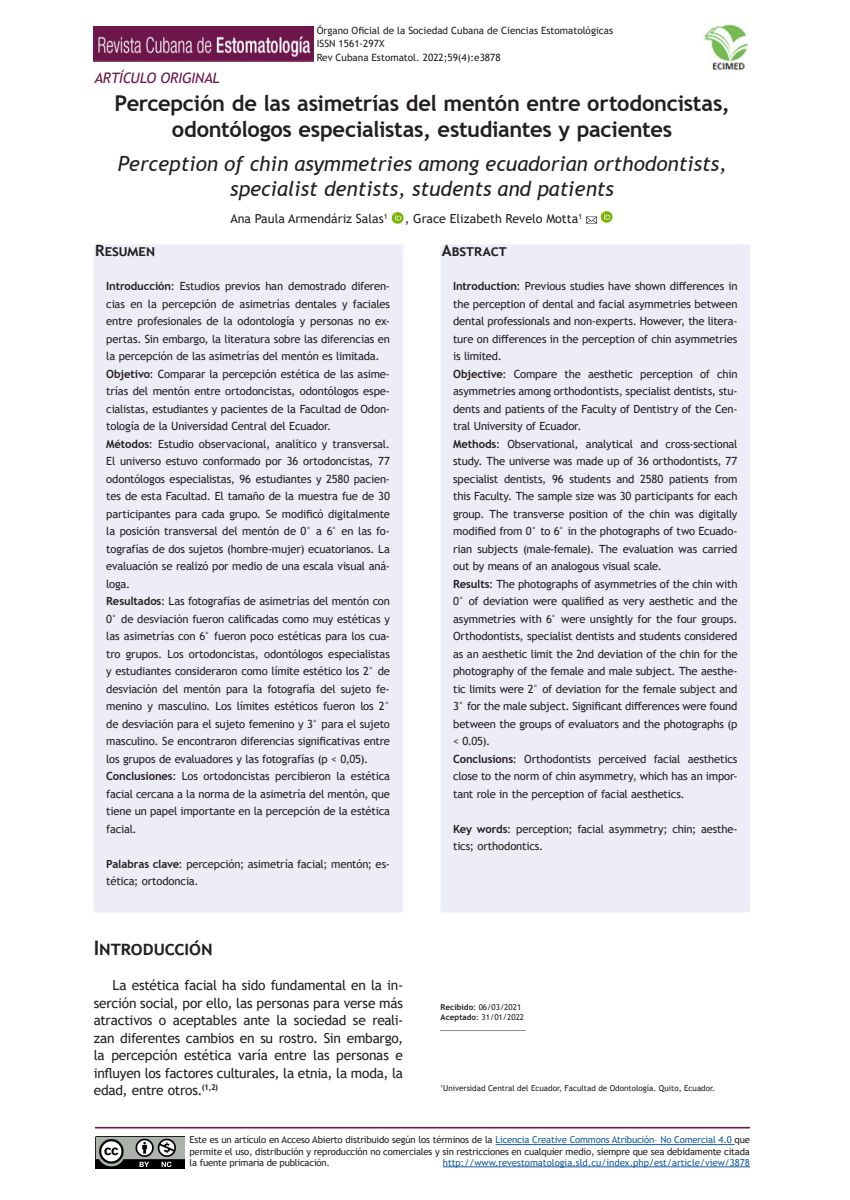
<style>
.page{position:relative;width:850px;height:1200px;background:#fff}
.page>*{position:absolute;margin:0;border:0;box-sizing:border-box;transform-origin:0 0}
._01_Título{font:700 21.88px/26.2px "Trebuchet MS";letter-spacing:-.015em;color:#231f20;text-align:center}
._02_Titulo_Lang{font:italic 20.62px/24.8px "Trebuchet MS";color:#231f20;text-align:center}
._01_Val{font:700 20px "Trebuchet MS";color:#231f20}
._04_Título_resumen{font:700 15.62px "Trebuchet MS";letter-spacing:.005em;color:#231f20}
.t1{font:italic 14.38px "Trebuchet MS";letter-spacing:-.02em;color:#6d164b}
._00_Cuerpo_de_texto{font:13.75px/17.5px "Trebuchet MS";letter-spacing:-.02em;color:#231f20;text-align:justify}
.t2{font:12.5px "Trebuchet MS";color:#231f20}
._06_Cuerpo_resumen{font:11.25px/17.5px "Trebuchet MS";letter-spacing:-.015em;color:#231f20;text-align:justify}
.t3{font:10px/13.8px "Trebuchet MS";color:#231f20}
.t4{font:9.56px/11.5px "Trebuchet MS";letter-spacing:-.02em;color:#231f20;text-align:justify}
.t5{font:9.56px "Trebuchet MS";color:#175d9e}
._06_Afiliación{font:8.12px "Trebuchet MS";color:#231f20}
.s1{font-weight:700}
.s2{color:#175d9e}
</style>
<div class="page">
<img style="left:703px;top:24px;width:46px;height:46px">
<hr style="left:496px;top:1144px;width:239px;height:1px;background:#175d9e">
<hr style="left:443px;top:1167px;width:307px;height:1px;background:#175d9e">
<img style="left:95px;top:1136px;width:90px;height:33px">
<hr style="left:95px;top:1127px;width:655px;height:1px;background:#6d164b">
<img style="left:94px;top:26px;width:219px;height:36px">
<img style="left:391px;top:212px;width:13px;height:12px">
<svg style="left:586px;top:211px;width:27px;height:13px"></svg>
<div style="left:94px;top:244px;width:309px;height:669px;background:#ededf7;border-radius:2px"></div>
<div style="left:441px;top:244px;width:309px;height:668px;background:#ededf7;border-radius:2px"></div>
<p class="t1" style="left:94px;top:69px;width:127px">ARTÍCULO ORIGINAL</p>
<p class="t3" style="left:317px;top:23px;width:298px">Órgano Oficial de la Sociedad Cubana de Ciencias Estomatológicas<br>ISSN 1561-297X<br>Rev Cubana Estomatol. 2022;59(4):e3878</p>
<p class="_01_Título" style="left:115px;top:90px;width:617px">Percepción de las asimetrías del mentón entre ortodoncistas, odontólogos especialistas, estudiantes y pacientes</p>
<p class="_02_Titulo_Lang" style="left:118px;top:151px;width:610px">Perception of chin asymmetries among ecuadorian orthodontists, specialist dentists, students and patients</p>
<p class="t2" style="left:230px;top:211px;width:159px">Ana Paula Armendáriz Salas<sup>1</sup></p>
<p class="t2" style="left:405px;top:211px;width:179px">, Grace Elizabeth Revelo Motta<sup>1</sup></p>
<p class="_04_Título_resumen" style="left:95px;top:241px;width:62px">Resumen</p>
<p class="_06_Cuerpo_resumen" style="left:106px;top:277px;width:285px"><span class="s1">Introducción</span>: Estudios previos han demostrado diferen&shy;cias en la percepción de asimetrías dentales y faciales entre profesionales de la odontología y personas no ex&shy;pertas. Sin embargo, la literatura sobre las diferencias en la percepción de las asimetrías del mentón es limitada.</p>
<p class="_06_Cuerpo_resumen" style="left:106px;top:365px;width:285px"><span class="s1">Objetivo</span>: Comparar la percepción estética de las asime&shy;trías del mentón entre ortodoncistas, odontólogos espe&shy;cialistas, estudiantes y pacientes de la Facultad de Odon&shy;tología de la Universidad Central del Ecuador.</p>
<p class="_06_Cuerpo_resumen" style="left:106px;top:435px;width:285px"><span class="s1">Métodos</span>: Estudio observacional, analítico y transversal.<br>El universo estuvo conformado por 36 ortodoncistas, 77 odontólogos especialistas, 96 estudiantes y 2580 pacien&shy;tes de esta Facultad. El tamaño de la muestra fue de 30 participantes para cada grupo. Se modificó digitalmente la posición transversal del mentón de 0° a 6° en las fo&shy;tografías de dos sujetos (hombre-mujer) ecuatorianos. La evaluación se realizó por medio de una escala visual aná&shy;loga.</p>
<p class="_06_Cuerpo_resumen" style="left:106px;top:592px;width:285px"><span class="s1">Resultados</span>: Las fotografías de asimetrías del mentón con 0° de desviación fueron calificadas como muy estéticas y las asimetrías con 6° fueron poco estéticas para los cua&shy;tro grupos. Los ortodoncistas, odontólogos especialistas y estudiantes consideraron como límite estético los 2° de desviación del mentón para la fotografía del sujeto fe&shy;menino y masculino. Los límites estéticos fueron los 2° de desviación para el sujeto femenino y 3° para el sujeto masculino. Se encontraron diferencias significativas entre los grupos de evaluadores y las fotografías (p &lt; 0,05).</p>
<p class="_06_Cuerpo_resumen" style="left:106px;top:767px;width:285px"><span class="s1">Conclusiones</span>: Los ortodoncistas percibieron la estética facial cercana a la norma de la asimetría del mentón, que tiene un papel importante en la percepción de la estética facial.</p>
<p class="_06_Cuerpo_resumen" style="left:106px;top:855px;width:285px"><span class="s1">Palabras clave</span>: percepción; asimetría facial; mentón; es&shy;tética; ortodoncia.</p>
<p class="_04_Título_resumen" style="left:442px;top:241px;width:66px">Abstract</p>
<p class="_06_Cuerpo_resumen" style="left:453px;top:277px;width:286px"><span class="s1">Introduction</span>: Previous studies have shown differences in the perception of dental and facial asymmetries between dental professionals and non-experts. However, the litera&shy;ture on differences in the perception of chin asymmetries is limited.</p>
<p class="_06_Cuerpo_resumen" style="left:453px;top:365px;width:286px"><span class="s1">Objective</span>: Compare the aesthetic perception of chin asymmetries among orthodontists, specialist dentists, stu&shy;dents and patients of the Faculty of Dentistry of the Cen&shy;tral University of Ecuador.</p>
<p class="_06_Cuerpo_resumen" style="left:453px;top:435px;width:286px"><span class="s1">Methods</span>: Observational, analytical and cross-sectional study. The universe was made up of 36 orthodontists, 77 specialist dentists, 96 students and 2580 patients from this Faculty. The sample size was 30 participants for each group. The transverse position of the chin was digitally modified from 0° to 6° in the photographs of two Ecuado&shy;rian subjects (male-female). The evaluation was carried out by means of an analogous visual scale.</p>
<p class="_06_Cuerpo_resumen" style="left:453px;top:575px;width:286px"><span class="s1">Results</span>: The photographs of asymmetries of the chin with 0° of deviation were qualified as very aesthetic and the asymmetries with 6° were unsightly for the four groups.<br>Orthodontists, specialist dentists and students considered as an aesthetic limit the 2nd deviation of the chin for the photography of the female and male subject. The aesthe&shy;tic limits were 2° of deviation for the female subject and 3° for the male subject. Significant differences were found between the groups of evaluators and the photographs (p &lt; 0.05).</p>
<p class="_06_Cuerpo_resumen" style="left:453px;top:750px;width:286px"><span class="s1">Conclusions</span>: Orthodontists perceived facial aesthetics close to the norm of chin asymmetry, which has an impor&shy;tant role in the perception of facial aesthetics.</p>
<p class="_06_Cuerpo_resumen" style="left:453px;top:820px;width:286px"><span class="s1">Key words</span>: perception; facial asymmetry; chin; aesthe&shy;tics; orthodontics.</p>
<p class="_01_Val" style="left:94px;top:935px;width:120px">Introducción</p>
<p class="_00_Cuerpo_de_texto" style="left:94px;top:976px;width:311px;text-indent:19px">La estética facial ha sido fundamental en la in&shy;serción social, por ello, las personas para verse más atractivos o aceptables ante la sociedad se reali&shy;zan diferentes cambios en su rostro. Sin embargo, la percepción estética varía entre las personas e influyen los factores culturales, la etnia, la moda, la edad, entre otros.<sup>(1,2)</sup></p>
<p class="_06_Afiliación" style="left:441px;top:1002px;width:82px"><span class="s1">Recibido</span>: 06/03/2021</p>
<p class="_06_Afiliación" style="left:441px;top:1012px;width:85px"><span class="s1">Aceptado</span>: 31/01/2022</p>
<p class="_06_Afiliación" style="left:441px;top:1022px;width:87px">____________________</p>
<p class="_06_Afiliación" style="left:441px;top:1083px;width:276px"><sup>1</sup>Universidad Central del Ecuador, Facultad de Odontología. Quito, Ecuador.</p>
<p class="t4" style="left:190px;top:1134px;width:562px">Este es un artículo en Acceso Abierto distribuido según los términos de la <span class="s2">Licencia Creative Commons Atribución– No Comercial 4.0</span> que permite el uso, distribución y reproducción no comerciales y sin restricciones en cualquier medio, siempre que sea debidamente citada la fuente primaria de publicación.</p>
<p class="t5" style="left:443px;top:1156px;width:309px">http://www.revestomatologia.sld.cu/index.php/est/article/view/3878</p>
</div>
